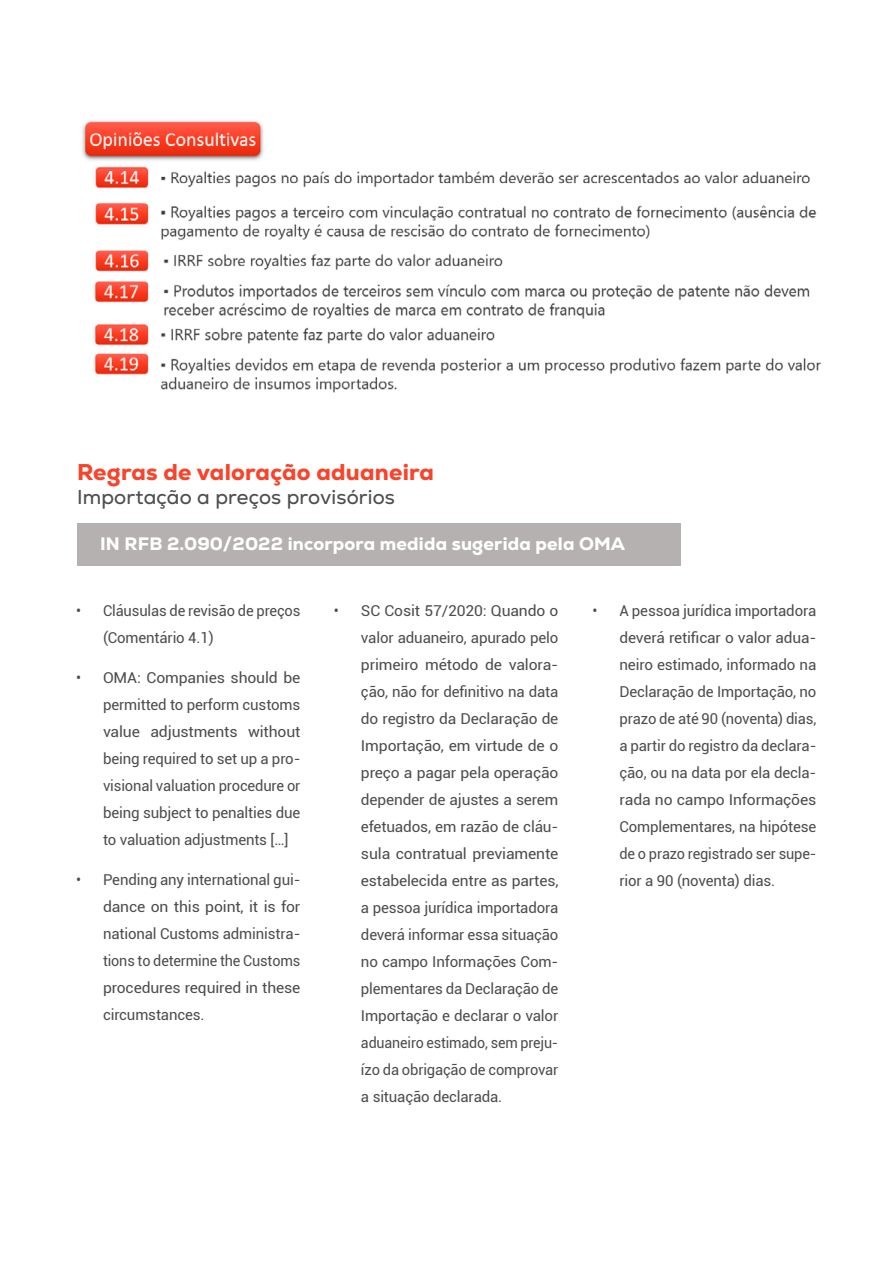
<style>
.page{position:relative;width:893px;height:1263px;background:#fff}
.page>*{position:absolute;margin:0;border:0;box-sizing:border-box;transform-origin:0 0}
.t1{font:800 22.8px "Nexa";letter-spacing:.01em;color:#f9432a}
.t2{font:20.1px "Nexa";letter-spacing:.01em;color:#4d4d4e}
.t3{font:800 18px "Nexa";letter-spacing:.01em;color:#fff}
.t4{font:15px/27px "Roboto";letter-spacing:-.01em;color:#4d4d4e;text-align:justify}
</style>
<div class="page">
<img style="left:82px;top:121px;width:740px;height:272px">
<div style="left:77px;top:523px;width:603px;height:42px;background:#b5b1b1"></div>
<h1 class="t1" style="left:77px;top:457px;width:358px">Regras de valoração aduaneira</h1>
<h2 class="t2" style="left:77px;top:485px;width:319px">Importação a preços provisórios</h2>
<p class="t3" style="left:100px;top:532px;width:526px">IN RFB 2.090/2022 incorpora medida sugerida pela OMA</p>
<p class="t4" style="left:103px;top:597px;width:199px;text-indent:-27px">• Cláusulas de revisão de preços (Comentário 4.1)</p>
<p class="t4" style="left:103px;top:664px;width:199px;text-indent:-27px">• OMA: Companies should be permitted to perform customs value adjustments without being required to set up a pro&shy;visional valuation procedure or being subject to penalties due to valuation adjustments […]</p>
<p class="t4" style="left:103px;top:865px;width:199px;text-indent:-27px">• Pending any international gui&shy;dance on this point, it is for national Customs administra&shy;tions to determine the Customs procedures required in these circumstances.</p>
<p class="t4" style="left:361px;top:596px;width:199px;text-indent:-27px">• SC Cosit 57/2020: Quando o valor aduaneiro, apurado pelo primeiro método de valora&shy;ção, não for definitivo na data do registro da Declaração de Importação, em virtude de o preço a pagar pela operação depender de ajustes a serem efetuados, em razão de cláu&shy;sula contratual previamente estabelecida entre as partes, a pessoa jurídica importadora deverá informar essa situação no campo Informações Com&shy;plementares da Declaração de Importação e declarar o valor aduaneiro estimado, sem preju&shy;ízo da obrigação de comprovar a situação declarada.</p>
<p class="t4" style="left:619px;top:596px;width:198px;text-indent:-27px">• A pessoa jurídica importadora deverá retificar o valor adua&shy;neiro estimado, informado na Declaração de Importação, no prazo de até 90 (noventa) dias, a partir do registro da declara&shy;ção, ou na data por ela decla&shy;rada no campo Informações Complementares, na hipótese de o prazo registrado ser supe&shy;rior a 90 (noventa) dias.</p>
</div>
